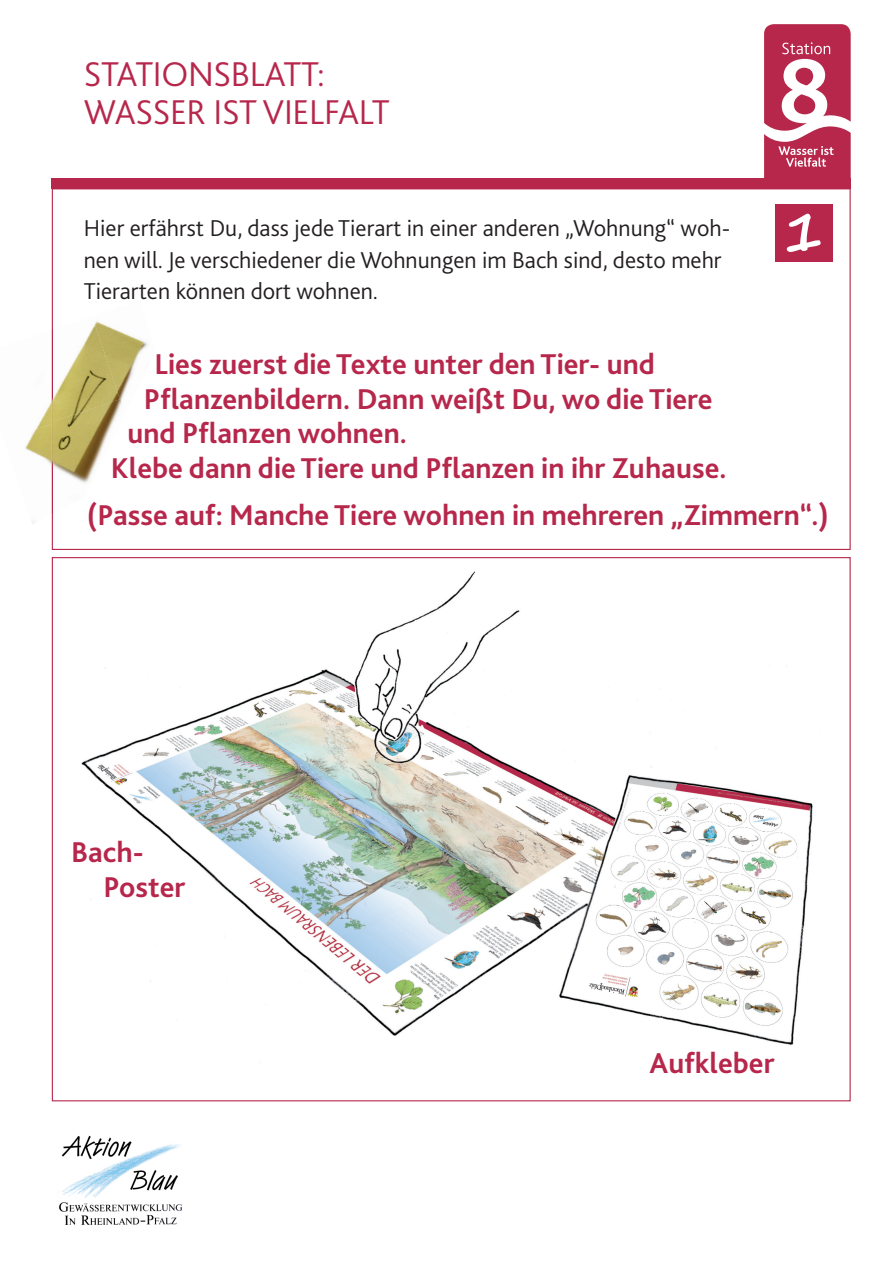
<style>
.page{position:relative;width:893px;height:1263px;background:#fff}
.page>*{position:absolute;margin:0;border:0;box-sizing:border-box;transform-origin:0 0}
.t1{font:300 36px/37.5px "Bliss 2";letter-spacing:-.01em;color:#b6274b}
.t2{font:700 30px/35.2px "Bliss 2";color:#b6274b}
.t3{font:300 24px/31.5px "Bliss 2";color:#231f20}
</style>
<div class="page">
<img style="left:81px;top:571px;width:732px;height:492px">
<svg style="left:52px;top:189px;width:799px;height:361px"></svg>
<div style="left:51px;top:179px;width:800px;height:10px;background:#b6274b"></div>
<svg style="left:764px;top:24px;width:87px;height:155px"></svg>
<img style="left:59px;top:1135px;width:123px;height:90px">
<img style="left:38px;top:330px;width:14px;height:94px">
<img style="left:25px;top:424px;width:27px;height:47px">
<img style="left:32px;top:471px;width:20px;height:53px">
<img style="left:53px;top:316px;width:39px;height:83px">
<img style="left:92px;top:300px;width:63px;height:114px">
<img style="left:53px;top:399px;width:72px;height:115px">
<img style="left:52px;top:329px;width:1px;height:91px">
<img style="left:52px;top:420px;width:1px;height:94px">
<div style="left:775px;top:204px;width:57px;height:57px;background:#b6274b"></div>
<svg style="left:787px;top:214px;width:34px;height:38px"></svg>
<div style="left:675px;top:921px;width:28px;height:25px;background:#fff;border-radius:50%"></div>
<p class="t1" style="left:84px;top:55px;width:307px">STATIONSBLATT:<br>WASSER IST VIELFALT</p>
<p class="t3" style="left:84px;top:212px;width:648px">Hier erfährst Du, dass jede Tierart in einer anderen „Wohnung“ woh&shy;nen will. Je verschiedener die Wohnungen im Bach sind, desto mehr<br>Tierarten können dort wohnen.</p>
<p class="t2" style="left:154px;top:346px;width:502px">Lies zuerst die Texte unter den Tier- und</p>
<p class="t2" style="left:144px;top:380px;width:570px">Pflanzenbildern. Dann weißt Du, wo die Tiere</p>
<p class="t2" style="left:127px;top:415px;width:281px">und Pflanzen wohnen.</p>
<p class="t2" style="left:111px;top:449px;width:617px">Klebe dann die Tiere und Pflanzen in ihr Zuhause.</p>
<p class="t2" style="left:87px;top:497px;width:743px">(Passe auf: Manche Tiere wohnen in mehreren „Zimmern“.)</p>
<p class="t2" style="left:104px;top:833px;width:83px;text-indent:-32px">Bach-<br>Poster</p>
<p class="t2" style="left:649px;top:1045px;width:127px">Aufkleber</p>
</div>
